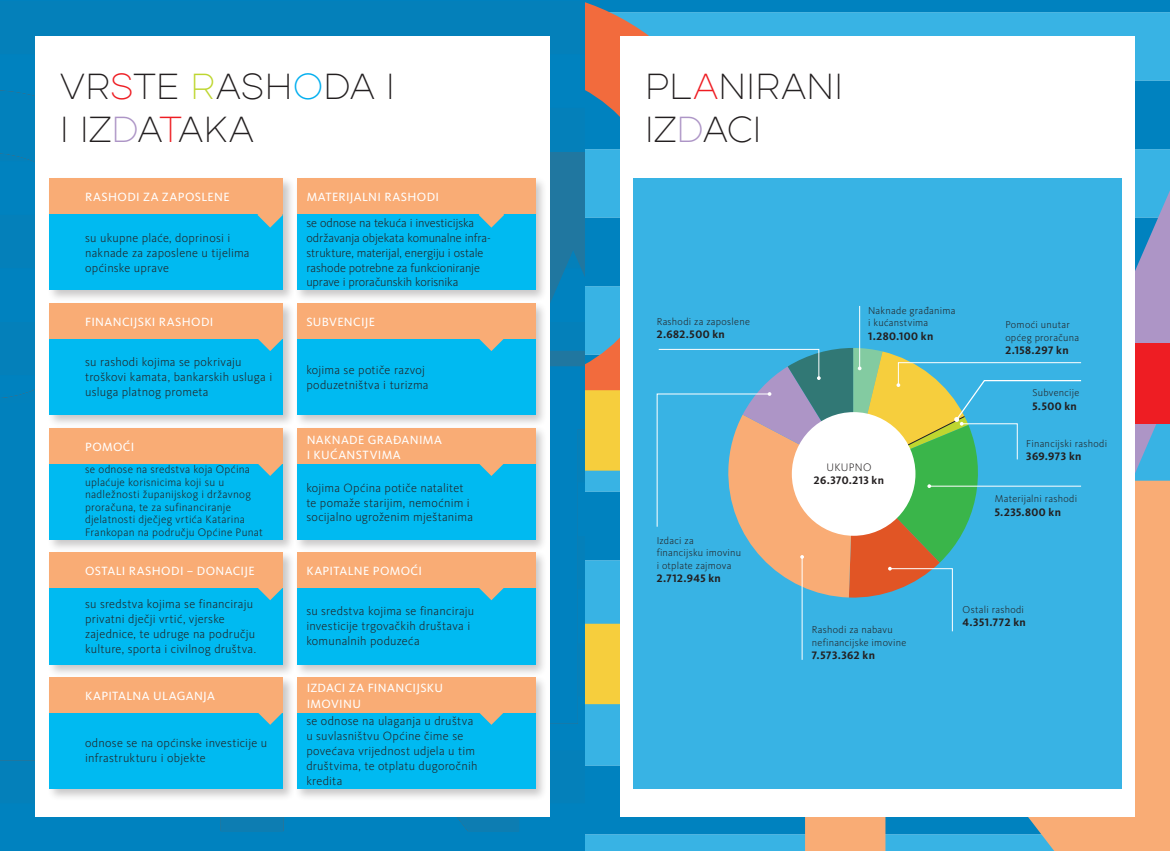
<style>
.page{position:relative;width:1170px;height:851px;background:#fff}
.page>*{position:absolute;margin:0;border:0;box-sizing:border-box;transform-origin:0 0}
.t1{font:35.62px/43.1px "Dual 300";letter-spacing:.01em;color:#231f20}
.t2{font:300 12.38px/14.9px "Kievit Pro";letter-spacing:.015em;color:#231f20}
.t3{font:12.38px/15.8px "Kievit Pro";letter-spacing:.03em;color:#fff}
.t4{font:300 12.38px/14.9px "Kievit Pro";letter-spacing:-.005em;color:#231f20}
.t5{font:300 11.25px/12.5px "Kievit Pro";letter-spacing:.025em;color:#231f20}
.t6{font:700 11.25px "Kievit Pro";letter-spacing:.035em;color:#231f20}
.t7{font:300 10.25px/12.4px "Kievit Pro";letter-spacing:.025em;color:#231f20}
.s1{color:#ee1d23}
.s2{color:#bed630}
.s3{color:#00aeef}
.s4{color:#ad95c6}
</style>
<div class="page">
<svg style="left:745px;top:0;width:424px;height:190px;background:#24a1d6"></svg>
<svg style="left:585px;top:0;width:160px;height:390px;background:#588faa"></svg>
<svg style="left:1135px;top:190px;width:34px;height:290px;background:#7a9bcd"></svg>
<div style="left:1024px;top:343px;width:145px;height:80px;background:#ee1d23"></div>
<svg style="left:805px;top:480px;width:364px;height:370px;background:#caaa8c"></svg>
<svg style="left:585px;top:390px;width:220px;height:457px;background:#56a8ab"></svg>
<div style="left:620px;top:36px;width:514px;height:780px;background:#fff"></div>
<div style="left:633px;top:179px;width:488px;height:610px;background:#38b3e4"></div>
<div style="left:0;top:0;width:585px;height:850px;background:#0480ba"></div>
<div style="left:0;top:90px;width:35px;height:313px;background:#0281bc"></div>
<svg style="left:549px;top:152px;width:36px;height:214px;background:#1b7eac"></svg>
<svg style="left:549px;top:366px;width:36px;height:357px;background:#158bc3"></svg>
<svg style="left:221px;top:816px;width:298px;height:15px;background:#1688be"></svg>
<div style="left:0;top:403px;width:35px;height:357px;background:#0181bd"></div>
<div style="left:35px;top:36px;width:514px;height:780px;background:#fff"></div>
<div style="left:47px;top:176px;width:249px;height:126px;background:#231f20;opacity:.25"></div>
<div style="left:50px;top:178px;width:233px;height:112px;background:#00baf1"></div>
<div style="left:47px;top:301px;width:249px;height:126px;background:#231f20;opacity:.25"></div>
<div style="left:50px;top:303px;width:233px;height:112px;background:#00baf1"></div>
<div style="left:47px;top:425px;width:249px;height:127px;background:#231f20;opacity:.25"></div>
<div style="left:50px;top:428px;width:233px;height:111px;background:#00baf1"></div>
<div style="left:47px;top:550px;width:249px;height:126px;background:#231f20;opacity:.25"></div>
<div style="left:50px;top:552px;width:233px;height:112px;background:#00baf1"></div>
<div style="left:47px;top:675px;width:249px;height:126px;background:#231f20;opacity:.25"></div>
<div style="left:50px;top:677px;width:233px;height:112px;background:#00baf1"></div>
<div style="left:294px;top:176px;width:253px;height:126px;background:#231f20;opacity:.25"></div>
<div style="left:297px;top:178px;width:238px;height:112px;background:#00baf1"></div>
<div style="left:294px;top:301px;width:253px;height:126px;background:#231f20;opacity:.25"></div>
<div style="left:297px;top:303px;width:238px;height:112px;background:#00baf1"></div>
<div style="left:294px;top:425px;width:253px;height:127px;background:#231f20;opacity:.25"></div>
<div style="left:297px;top:428px;width:238px;height:111px;background:#00baf1"></div>
<div style="left:294px;top:550px;width:253px;height:126px;background:#231f20;opacity:.25"></div>
<div style="left:297px;top:552px;width:238px;height:112px;background:#00baf1"></div>
<div style="left:294px;top:675px;width:253px;height:126px;background:#231f20;opacity:.25"></div>
<div style="left:297px;top:677px;width:238px;height:112px;background:#00baf1"></div>
<div style="left:50px;top:178px;width:233px;height:35px;background:#f9ac75"></div>
<div style="left:50px;top:303px;width:233px;height:35px;background:#f9ac75"></div>
<div style="left:50px;top:428px;width:233px;height:35px;background:#f9ac75"></div>
<div style="left:50px;top:552px;width:233px;height:35px;background:#f9ac75"></div>
<div style="left:50px;top:677px;width:233px;height:35px;background:#f9ac75"></div>
<div style="left:297px;top:178px;width:238px;height:35px;background:#f9ac75"></div>
<div style="left:297px;top:303px;width:238px;height:35px;background:#f9ac75"></div>
<div style="left:297px;top:428px;width:238px;height:35px;background:#f9ac75"></div>
<div style="left:297px;top:552px;width:238px;height:35px;background:#f9ac75"></div>
<div style="left:297px;top:677px;width:238px;height:35px;background:#f9ac75"></div>
<svg style="left:257px;top:213px;width:26px;height:14px"></svg>
<svg style="left:257px;top:338px;width:26px;height:13px"></svg>
<svg style="left:257px;top:463px;width:26px;height:13px"></svg>
<svg style="left:257px;top:587px;width:26px;height:13px"></svg>
<svg style="left:257px;top:712px;width:26px;height:12px"></svg>
<svg style="left:478px;top:213px;width:26px;height:14px"></svg>
<svg style="left:478px;top:338px;width:26px;height:13px"></svg>
<svg style="left:478px;top:463px;width:26px;height:13px"></svg>
<svg style="left:478px;top:587px;width:26px;height:13px"></svg>
<svg style="left:478px;top:712px;width:26px;height:12px"></svg>
<hr style="left:801px;top:557px;width:1px;height:102px;background:#fff">
<hr style="left:859px;top:306px;width:1px;height:62px;background:#fff">
<svg style="left:656px;top:348px;width:426px;height:284px"></svg>
<h1 class="t1" style="left:60px;top:65px;width:336px">VR<span class="s1">S</span>TE <span class="s2">R</span>ASH<span class="s3">O</span>DA I<br>I IZ<span class="s4">D</span>A<span class="s1">T</span>AKA</h1>
<h1 class="t1" style="left:645px;top:65px;width:199px">PL<span class="s1">A</span>NIRANI<br>IZ<span class="s4">D</span>ACI</h1>
<p class="t3" style="left:85px;top:189px;width:146px">RASHODI ZA ZAPOSLENE</p>
<p class="t2" style="left:85px;top:230px;width:166px">su ukupne plaće, doprinosi i naknade za zaposlene u tijelima općinske uprave</p>
<p class="t3" style="left:85px;top:313px;width:130px">FINANCIJSKI RASHODI</p>
<p class="t2" style="left:85px;top:354px;width:189px">su rashodi kojima se pokrivaju troškovi kamata, bankarskih usluga i usluga platnog prometa</p>
<p class="t3" style="left:85px;top:439px;width:51px">POMOĆI</p>
<p class="t5" style="left:85px;top:463px;width:179px">se odnose na sredstva koja Općina uplaćuje korisnicima koji su u nadležnosti županijskog i državnog proračuna, te za sufinanciranje djelatnosti dječjeg vrtića Katarina Frankopan na području Općine Punat</p>
<p class="t3" style="left:85px;top:562px;width:171px">OSTALI RASHODI – DONACIJE</p>
<p class="t2" style="left:85px;top:596px;width:172px">su sredstva kojima se financiraju privatni dječji vrtić, vjerske zajednice, te udruge na području kulture, sporta i civilnog društva.</p>
<p class="t3" style="left:307px;top:189px;width:134px">MATERIJALNI RASHODI</p>
<p class="t4" style="left:306px;top:215px;width:186px">se odnose na tekuća i investicĳska održavanja objekata komunalne infra&shy;strukture, materĳal, energĳu i ostale rashode potrebne za funkcioniranje uprave i proračunskih korisnika</p>
<p class="t3" style="left:306px;top:313px;width:70px">SUBVENCIJE</p>
<p class="t2" style="left:306px;top:362px;width:124px">kojima se potiče razvoj poduzetništva i turizma</p>
<p class="t3" style="left:307px;top:431px;width:137px">NAKNADE GRAĐANIMA<br>I KUĆANSTVIMA</p>
<p class="t2" style="left:306px;top:480px;width:168px">kojima Općina potiče natalitet te pomaže starijim, nemoćnim i socijalno ugroženim mještanima</p>
<p class="t3" style="left:306px;top:562px;width:117px">KAPITALNE POMOĆI</p>
<p class="t2" style="left:306px;top:603px;width:169px">su sredstva kojima se financiraju investicije trgovačkih društava i komunalnih poduzeća</p>
<p class="t3" style="left:85px;top:687px;width:131px">KAPITALNA ULAGANJA</p>
<p class="t3" style="left:307px;top:679px;width:138px">IZDACI ZA FINANCIJSKU<br>IMOVINU</p>
<p class="t2" style="left:85px;top:735px;width:184px">odnose se na općinske investicije u infrastrukturu i objekte</p>
<p class="t2" style="left:306px;top:713px;width:173px">se odnose na ulaganja u društva u suvlasništvu Općine čime se povećava vrijednost udjela u tim društvima, te otplatu dugoročnih kredita</p>
<p class="t7" style="left:656px;top:315px;width:95px">Rashodi za zaposlene</p>
<p class="t6" style="left:656px;top:328px;width:70px">2.682.500 kn</p>
<p class="t7" style="left:656px;top:534px;width:86px">Izdaci za financijsku imovinu i otplate zajmova</p>
<p class="t6" style="left:656px;top:571px;width:66px">2.712.945 kn</p>
<p class="t7" style="left:868px;top:304px;width:89px">Naknade građanima i kućanstvima</p>
<p class="t6" style="left:868px;top:329px;width:67px">1.280.100 kn</p>
<p class="t5" style="left:826px;top:460px;width:47px">UKUPNO</p>
<p class="t6" style="left:813px;top:473px;width:72px">26.370.213 kn</p>
<p class="t7" style="left:1005px;top:318px;width:75px">Pomoći unutar općeg proračuna</p>
<p class="t6" style="left:1005px;top:343px;width:65px">2.158.297 kn</p>
<p class="t7" style="left:1032px;top:386px;width:48px">Subvencije</p>
<p class="t6" style="left:1032px;top:399px;width:46px">5.500 kn</p>
<p class="t7" style="left:1026px;top:437px;width:82px">Financijski rashodi</p>
<p class="t6" style="left:1026px;top:450px;width:57px">369.973 kn</p>
<p class="t7" style="left:994px;top:492px;width:84px">Materijalni rashodi</p>
<p class="t6" style="left:994px;top:505px;width:68px">5.235.800 kn</p>
<p class="t7" style="left:811px;top:623px;width:96px">Rashodi za nabavu nefinancijske imovine</p>
<p class="t6" style="left:811px;top:648px;width:65px">7.573.362 kn</p>
<p class="t7" style="left:962px;top:603px;width:63px">Ostali rashodi</p>
<p class="t6" style="left:962px;top:615px;width:65px">4.351.772 kn</p>
</div>
